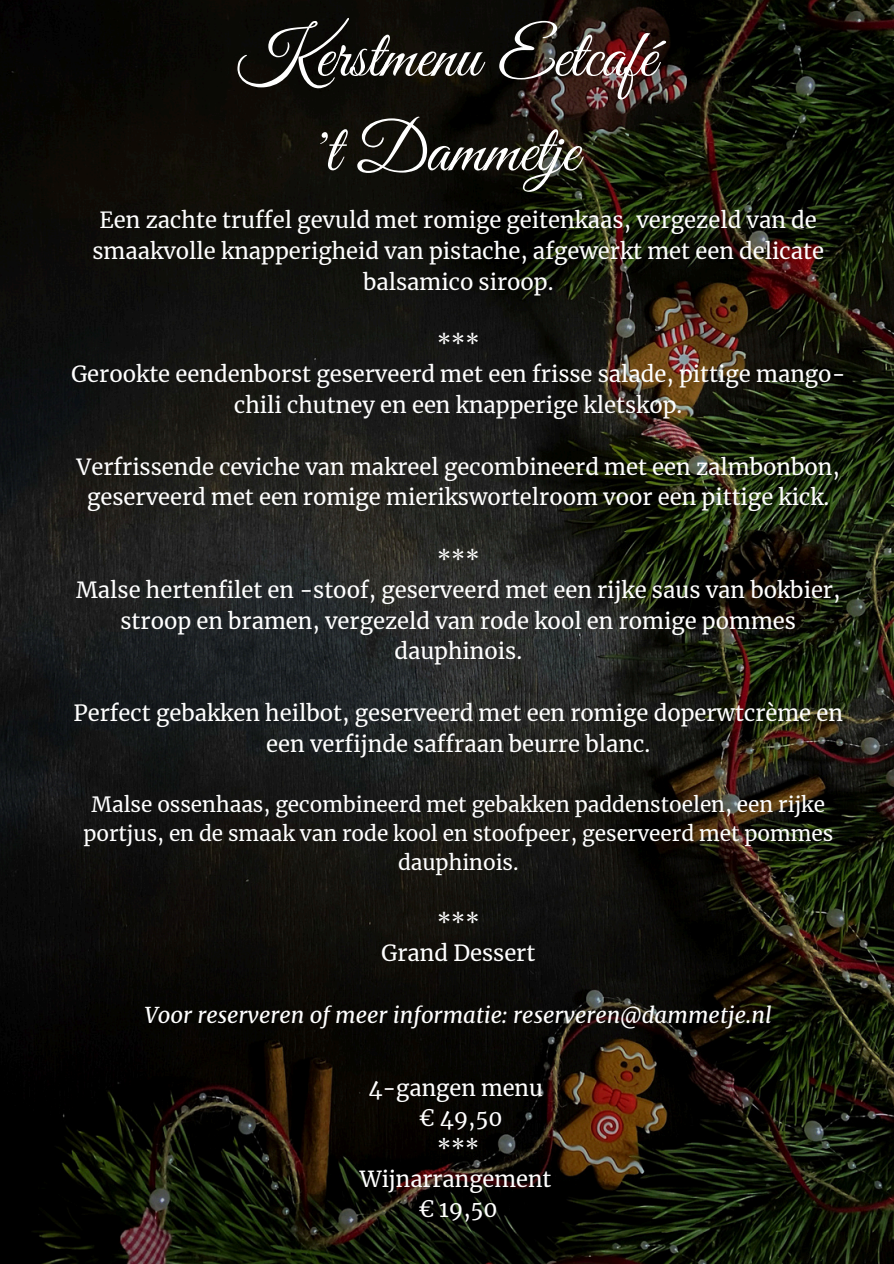
<style>
.page{position:relative;width:894px;height:1264px;background:#fff}
.page>*{position:absolute;margin:0;border:0;box-sizing:border-box;transform-origin:0 0}
.t1{font:68.25px/94.5px "Great Vibes";color:#fff;text-align:center}
.t2{font:22.05px/30.8px "Merriweather";color:#fff;text-align:center}
.t3{font:italic 22.05px "Merriweather";color:#fff}
.t4{font:21.75px "Merriweather";color:#fff}
.t5{font:20.7px/28.7px "Merriweather";color:#fff;text-align:center}
</style>
<div class="page">
<img style="left:0;top:0;width:893px;height:1263px">
<h1 class="t1" style="left:238px;top:13px;width:419px">Kerstmenu Eetcafé 't Dammetje</h1>
<p class="t2" style="left:92px;top:205px;width:732px">Een zachte truffel gevuld met romige geitenkaas, vergezeld van de smaakvolle knapperigheid van pistache, afgewerkt met een delicate balsamico siroop.</p>
<p class="t2" style="left:437px;top:328px;width:44px">***</p>
<p class="t2" style="left:71px;top:359px;width:775px">Gerookte eendenborst geserveerd met een frisse salade, pittige mango&shy;chili chutney en een knapperige kletskop.</p>
<p class="t2" style="left:77px;top:451px;width:764px">Verfrissende ceviche van makreel gecombineerd met een zalmbonbon, geserveerd met een romige mierikswortelroom voor een pittige kick.</p>
<p class="t2" style="left:437px;top:543px;width:44px">***</p>
<p class="t2" style="left:76px;top:574px;width:765px">Malse hertenfilet en -stoof, geserveerd met een rijke saus van bokbier, stroop en bramen, vergezeld van rode kool en romige pommes dauphinois.</p>
<p class="t2" style="left:73px;top:697px;width:770px">Perfect gebakken heilbot, geserveerd met een romige doperwtcrème en een verfijnde saffraan beurre blanc.</p>
<p class="t5" style="left:83px;top:790px;width:751px">Malse ossenhaas, gecombineerd met gebakken paddenstoelen, een rijke portjus, en de smaak van rode kool en stoofpeer, geserveerd met pommes dauphinois.</p>
<p class="t2" style="left:437px;top:907px;width:44px">***</p>
<p class="t2" style="left:381px;top:937px;width:155px">Grand Dessert</p>
<p class="t3" style="left:145px;top:1000px;width:628px">Voor reserveren of meer informatie: reserveren@dammetje.nl</p>
<p class="t4" style="left:368px;top:1074px;width:176px">4-gangen menu</p>
<p class="t4" style="left:419px;top:1104px;width:85px">€ 49,50</p>
<p class="t4" style="left:437px;top:1134px;width:44px">***</p>
<p class="t4" style="left:360px;top:1165px;width:193px">Wijnarrangement</p>
<p class="t4" style="left:419px;top:1195px;width:80px">€ 19,50</p>
</div>
